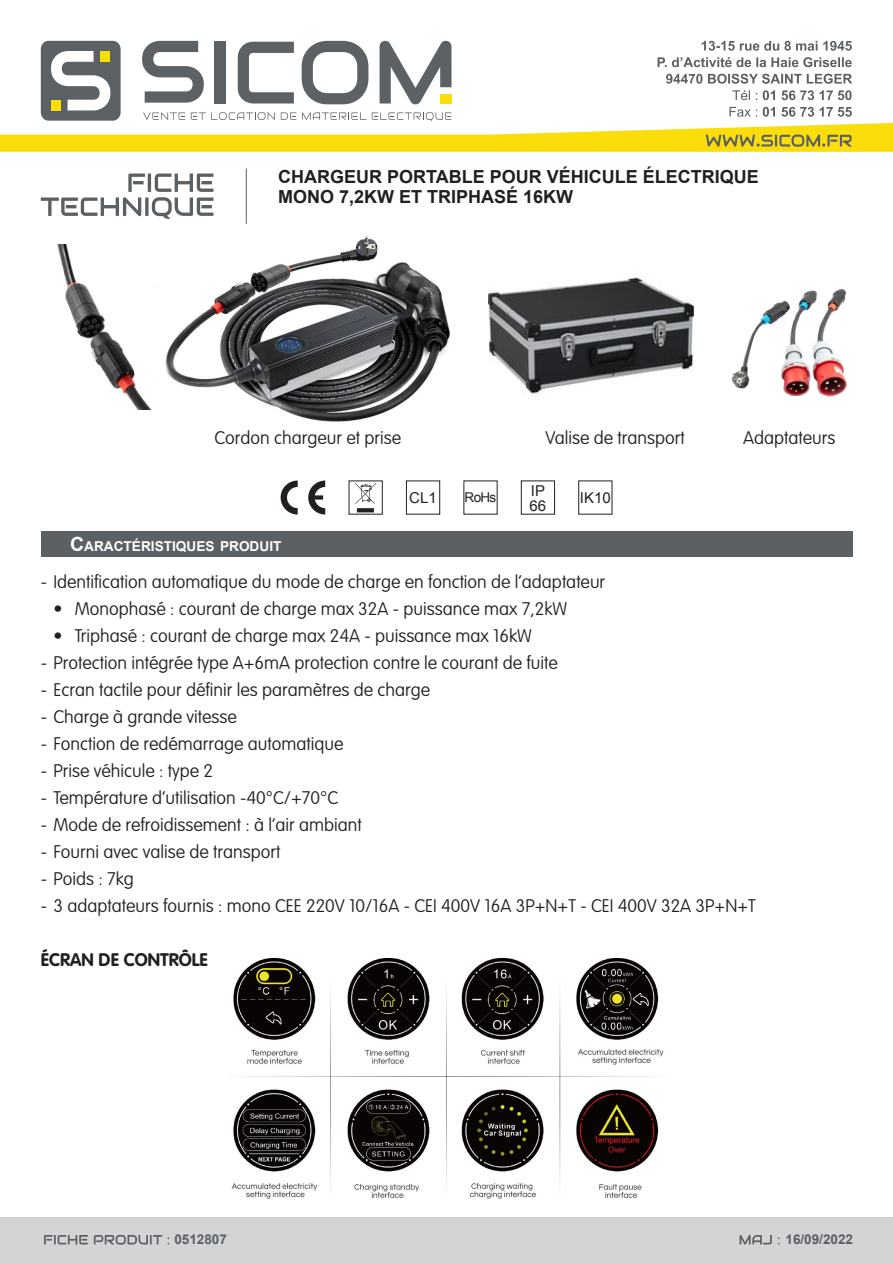
<style>
.page{position:relative;width:893px;height:1263px;background:#fff}
.page>*{position:absolute;margin:0;border:0;box-sizing:border-box;transform-origin:0 0}
.t1{font:100 18px "VAG Rounded";color:#231f20}
.t2{font:700 18px "Arial";color:#231f20}
.t3{font:700 18px "VAG Rounded";color:#231f20}
.t4{font:15px "Arial";color:#231f20}
.t5{font:700 13.65px "Arial";color:#fff}
.t6{font:700 13.5px "Arial";color:#5b6064}
.t7{font:13.5px "Arial";color:#231f20}
.s1{font-size:19.5px}
</style>
<div class="page">
<div style="left:0;top:1217px;width:893px;height:46px;background:#d3d4d6"></div>
<svg style="left:740px;top:1235px;width:40px;height:9px"></svg>
<svg style="left:41px;top:173px;width:172px;height:46px"></svg>
<svg style="left:0;top:41px;width:893px;height:111px"></svg>
<hr style="left:246px;top:168px;width:1px;height:56px;background:#5b6064">
<svg style="left:44px;top:1235px;width:125px;height:9px"></svg>
<div style="left:41px;top:531px;width:811px;height:26px;background:#5b6064"></div>
<svg style="left:281px;top:480px;width:44px;height:34px"></svg>
<div style="left:521px;top:480px;width:34px;height:34px;border:1px solid #231f20"></div>
<svg style="left:355px;top:483px;width:21px;height:29px"></svg>
<div style="left:406px;top:480px;width:34px;height:34px;border:1px solid #231f20"></div>
<img style="left:57px;top:244px;width:95px;height:166px">
<img style="left:166px;top:236px;width:284px;height:185px">
<img style="left:731px;top:289px;width:117px;height:108px">
<img style="left:231px;top:958px;width:433px;height:241px">
<img style="left:488px;top:277px;width:206px;height:118px">
<p class="t2" style="left:278px;top:165px;width:482px">CHARGEUR PORTABLE POUR VÉHICULE ÉLECTRIQUE</p>
<p class="t2" style="left:278px;top:185px;width:297px">MONO 7,2KW ET TRIPHASÉ 16KW</p>
<p class="t1" style="left:214px;top:427px;width:188px">Cordon chargeur et prise</p>
<p class="t1" style="left:545px;top:427px;width:141px">Valise de transport</p>
<p class="t1" style="left:743px;top:427px;width:94px">Adaptateurs</p>
<p class="t5" style="left:70px;top:538px;width:213px"><span class="s1">C</span>ARACTÉRISTIQUES PRODUIT</p>
<p class="t4" style="left:531px;top:480px;width:16px">IP</p>
<p class="t4" style="left:530px;top:495px;width:18px">66</p>
<p class="t4" style="left:409px;top:488px;width:29px">CL1</p>
<p class="t4" style="left:580px;top:488px;width:32px">IK10</p>
<p class="t7" style="left:465px;top:489px;width:33px">RoHs</p>
<p class="t1" style="left:41px;top:572px;width:566px">- Identification automatique du mode de charge en fonction de l’adaptateur</p>
<p class="t1" style="left:54px;top:599px;width:515px">• Monophasé : courant de charge max 32A - puissance max 7,2kW</p>
<p class="t1" style="left:54px;top:626px;width:480px">• Triphasé : courant de charge max 24A - puissance max 16kW</p>
<p class="t1" style="left:41px;top:653px;width:518px">- Protection intégrée type A+6mA protection contre le courant de fuite</p>
<p class="t1" style="left:41px;top:680px;width:391px">- Ecran tactile pour définir les paramètres de charge</p>
<p class="t1" style="left:41px;top:707px;width:198px">- Charge à grande vitesse</p>
<p class="t1" style="left:41px;top:734px;width:304px">- Fonction de redémarrage automatique</p>
<p class="t1" style="left:41px;top:761px;width:174px">- Prise véhicule : type 2</p>
<p class="t1" style="left:41px;top:788px;width:299px">- Température d’utilisation -40°C/+70°C</p>
<p class="t1" style="left:41px;top:815px;width:323px">- Mode de refroidissement : à l’air ambiant</p>
<p class="t1" style="left:41px;top:842px;width:241px">- Fourni avec valise de transport</p>
<p class="t1" style="left:41px;top:869px;width:95px">- Poids : 7kg</p>
<p class="t1" style="left:41px;top:896px;width:717px">- 3 adaptateurs fournis : mono CEE 220V 10/16A - CEI 400V 16A 3P+N+T - CEI 400V 32A 3P+N+T</p>
<p class="t3" style="left:41px;top:949px;width:168px">ÉCRAN DE CONTRÔLE</p>
<p class="t6" style="left:174px;top:1231px;width:54px">0512807</p>
<p class="t6" style="left:785px;top:1231px;width:69px">16/09/2022</p>
</div>
